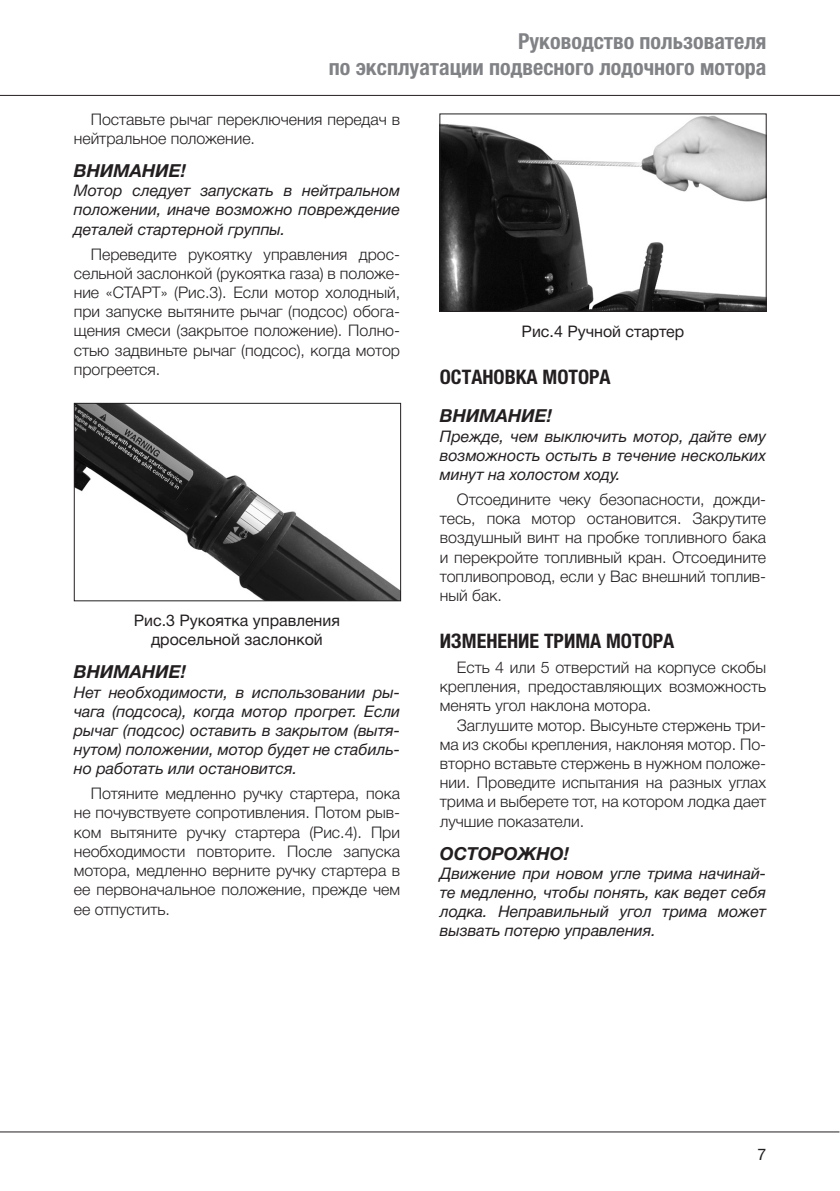
<style>
.page{position:relative;width:840px;height:1191px;background:#fff}
.page>*{position:absolute;margin:0;border:0;box-sizing:border-box;transform-origin:0 0}
.t1{font:700 condensed 22px/26.4px "Helvetica Neue";color:#808285;text-align:right}
.подзаголовок{font:700 condensed 20px "Helvetica Neue";color:#231f20}
.предостережения_заго{font:italic 700 18px "Helvetica Neue Cyr";color:#231f20}
.текст{font:300 16px/19.2px "Helvetica Neue Cyr";color:#231f20;text-align:justify}
.предостережения_текс{font:italic 16px/19.2px "Helvetica Neue Cyr";color:#231f20;text-align:justify}
.рис{font:16px/19.2px "Helvetica Neue Cyr";color:#231f20;text-align:center}
</style>
<div class="page">
<hr style="left:0;top:95px;width:839px;height:1px;background:#231f20">
<hr style="left:0;top:1131px;width:839px;height:1px;background:#231f20">
<img style="left:76px;top:405px;width:323px;height:194px">
<div style="left:74px;top:403px;width:327px;height:198px;border:1px solid #231f20"></div>
<img style="left:441px;top:115px;width:323px;height:195px">
<div style="left:439px;top:113px;width:327px;height:199px;border:1px solid #231f20"></div>
<h1 class="t1" style="left:328px;top:26px;width:439px">Руководство пользователя<br>по эксплуатации подвесного лодочного мотора</h1>
<p class="текст" style="left:74px;top:110px;width:327px;text-indent:17px">Поставьте рычаг переключения передач в нейтральное положение.</p>
<p class="предостережения_заго" style="left:74px;top:161px;width:114px">ВНИМАНИЕ!</p>
<p class="предостережения_текс" style="left:74px;top:181px;width:327px">Мотор следует запускать в нейтральном положении, иначе возможно повреждение деталей стартерной группы.</p>
<p class="текст" style="left:74px;top:244px;width:327px;text-indent:17px">Переведите рукоятку управления дрос&shy;сельной заслонкой (рукоятка газа) в положе&shy;ние «СТАРТ» (Рис.3). Если мотор холодный, при запуске вытяните рычаг (подсос) обога&shy;щения смеси (закрытое положение). Полно&shy;стью задвиньте рычаг (подсос), когда мотор прогреется.</p>
<p class="рис" style="left:134px;top:611px;width:207px">Рис.3 Рукоятка управления дросельной заслонкой</p>
<p class="предостережения_заго" style="left:74px;top:662px;width:114px">ВНИМАНИЕ!</p>
<p class="предостережения_текс" style="left:74px;top:682px;width:328px">Нет необходимости, в использовании ры&shy;чага (подсоса), когда мотор прогрет. Если рычаг (подсос) оставить в закрытом (вытя&shy;нутом) положении, мотор будет не стабиль&shy;но работать или остановится.</p>
<p class="текст" style="left:74px;top:784px;width:327px;text-indent:17px">Потяните медленно ручку стартера, пока не почувствуете сопротивления. Потом рыв&shy;ком вытяните ручку стартера (Рис.4). При необходимости повторите. После запуска мотора, медленно верните ручку стартера в ее первоначальное положение, прежде чем ее отпустить.</p>
<p class="рис" style="left:521px;top:322px;width:164px">Рис.4 Ручной стартер</p>
<p class="подзаголовок" style="left:439px;top:360px;width:172px">ОСТАНОВКА МОТОРА</p>
<p class="предостережения_заго" style="left:439px;top:406px;width:114px">ВНИМАНИЕ!</p>
<p class="предостережения_текс" style="left:439px;top:426px;width:327px">Прежде, чем выключить мотор, дайте ему возможность остыть в течение нескольких минут на холостом ходу.</p>
<p class="текст" style="left:439px;top:490px;width:327px;text-indent:17px">Отсоедините чеку безопасности, дожди&shy;тесь, пока мотор остановится. Закрутите воздушный винт на пробке топливного бака и перекройте топливный кран. Отсоедините топливопровод, если у Вас внешний топлив&shy;ный бак.</p>
<p class="подзаголовок" style="left:439px;top:624px;width:236px">ИЗМЕНЕНИЕ ТРИМА МОТОРА</p>
<p class="текст" style="left:439px;top:658px;width:328px;text-indent:17px">Есть 4 или 5 отверстий на корпусе скобы крепления, предоставляющих возможность менять угол наклона мотора.</p>
<p class="текст" style="left:439px;top:715px;width:328px;text-indent:17px">Заглушите мотор. Высуньте стержень три&shy;ма из скобы крепления, наклоняя мотор. По&shy;вторно вставьте стержень в нужном положе&shy;нии. Проведите испытания на разных углах трима и выберете тот, на котором лодка дает лучшие показатели.</p>
<p class="предостережения_заго" style="left:439px;top:843px;width:131px">ОСТОРОЖНО!</p>
<p class="предостережения_текс" style="left:439px;top:863px;width:327px">Движение при новом угле трима начинай&shy;те медленно, чтобы понять, как ведет себя лодка. Неправильный угол трима может вызвать потерю управления.</p>
<p class="рис" style="left:757px;top:1144px;width:10px">7</p>
</div>
